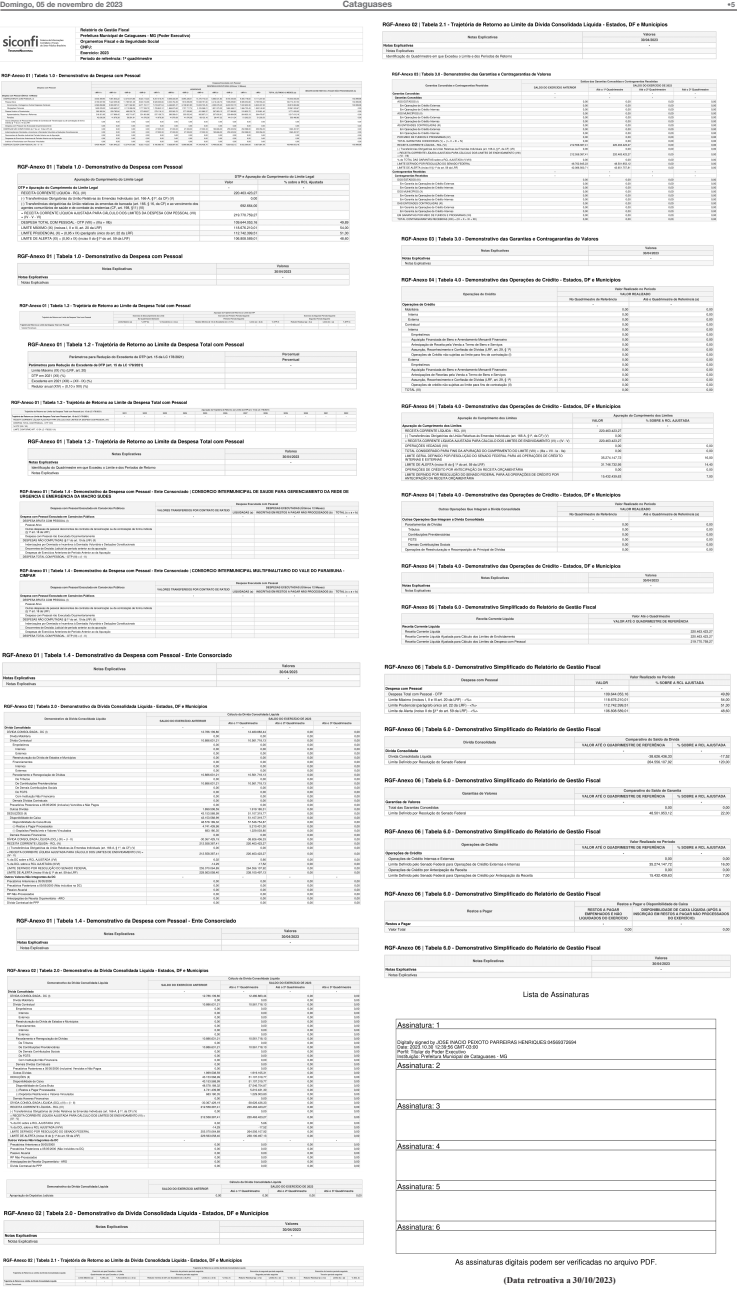
<style>
.page{position:relative;width:737px;height:1290px;background:#fff}
.page>*{position:absolute;margin:0;border:0;box-sizing:border-box;transform-origin:0 0}
.No_Spacing{font:700 8.75px "Times New Roman";color:#231f20}
.t1{font:700 8.75px "Helvetica Neue LT Std";color:#6c6d70}
.t2{font:700 7.44px "Helvetica Neue LT Std";color:#6c6d70}
.No_Spacing-2{font:700 7px "Helvetica Neue LT Std";color:#6c6d70}
</style>
<div class="page">
<hr style="left:0;top:10px;width:737px;height:1px;background:#231f20">
<img style="left:0;top:27px;width:363px;height:120px">
<img style="left:17px;top:164px;width:333px;height:122px">
<img style="left:19px;top:304px;width:337px;height:26px">
<img style="left:27px;top:342px;width:330px;height:48px">
<img style="left:11px;top:400px;width:346px;height:32px">
<img style="left:27px;top:439px;width:330px;height:37px">
<img style="left:19px;top:490px;width:340px;height:148px">
<img style="left:16px;top:918px;width:343px;height:33px">
<img style="left:7px;top:968px;width:353px;height:200px">
<img style="left:2px;top:652px;width:359px;height:253px">
<img style="left:6px;top:1179px;width:357px;height:19px">
<img style="left:3px;top:1210px;width:361px;height:35px">
<img style="left:3px;top:1258px;width:361px;height:28px">
<img style="left:382px;top:22px;width:335px;height:37px">
<img style="left:392px;top:72px;width:325px;height:150px">
<img style="left:401px;top:236px;width:313px;height:409px">
<img style="left:384px;top:664px;width:347px;height:314px">
<img style="left:395px;top:991px;width:322px;height:276px">
<p class="t2" style="left:0;top:0;width:124px">Domingo, 05 de novembro de 2023</p>
<p class="t1" style="left:343px;top:-2px;width:51px">Cataguases</p>
<p class="No_Spacing-2" style="left:727px;top:0;width:9px">•5</p>
<p class="No_Spacing" style="left:504px;top:1274px;width:113px">(Data retroativa a 30/10/2023)</p>
</div>
